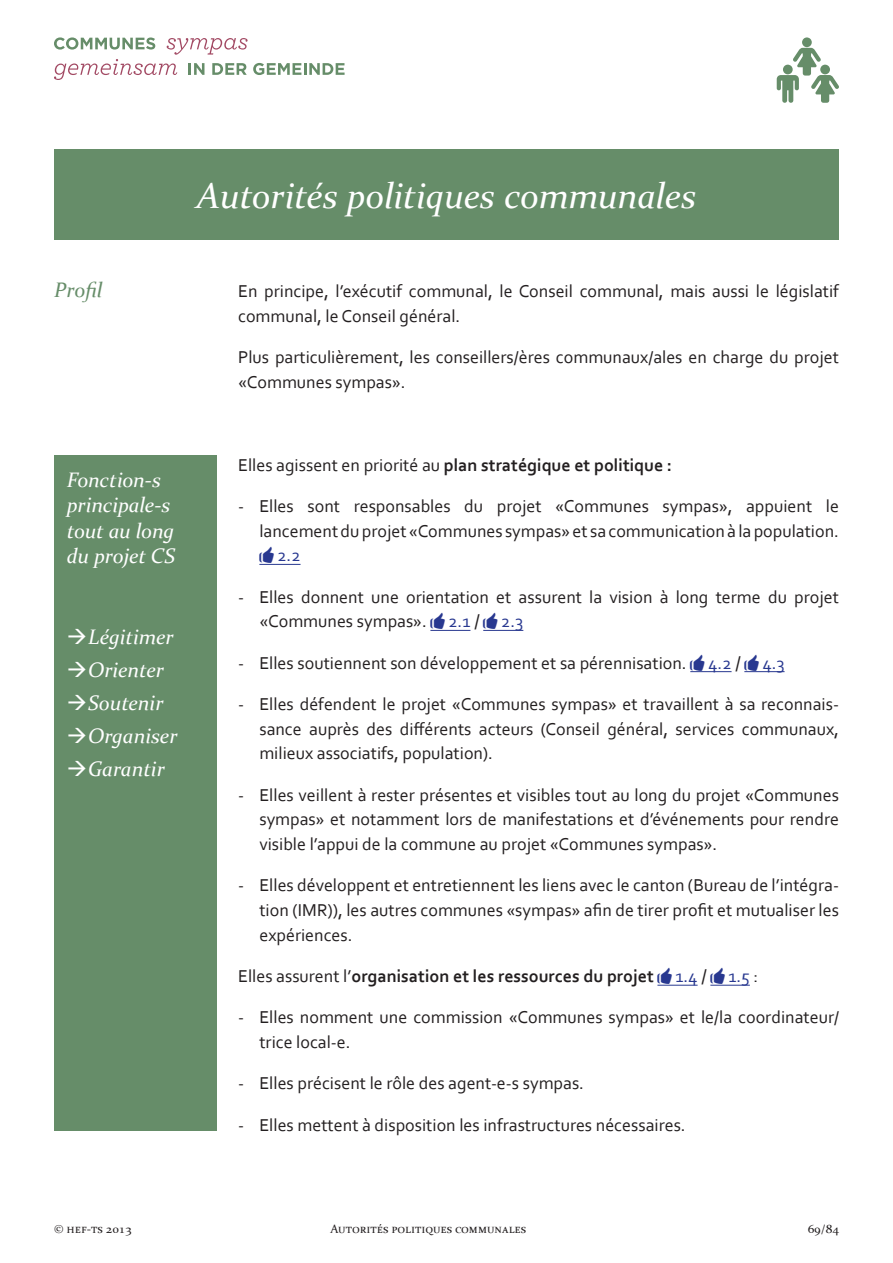
<style>
.page{position:relative;width:893px;height:1263px;background:#fff}
.page>*{position:absolute;margin:0;border:0;box-sizing:border-box;transform-origin:0 0}
.t1{font:italic 36px "Constantia";letter-spacing:-.01em;color:#fff}
.t2{font:italic 21px/33px "Constantia";color:#fff}
.t3{font:italic 21px "Constantia";color:#668d69}
.t4{font:18px/24.8px "Corbel";color:#231f20}
.t5{font:700 18px "Corbel";color:#231f20}
.t6{font:18px "Corbel";color:#283890}
.t7{font:12px "Constantia";color:#231f20}
.s1{font-weight:400}
.s2{color:#283890}
.s3{font-size:19.5px}
.s4{font-weight:400;color:#283890}
.s5{font-weight:400;font-size:19.5px}
</style>
<div class="page">
<svg style="left:54px;top:37px;width:291px;height:43px"></svg>
<svg style="left:777px;top:37px;width:62px;height:66px"></svg>
<div style="left:54px;top:149px;width:785px;height:91px;background:#668d69"></div>
<div style="left:54px;top:455px;width:163px;height:676px;background:#668d69"></div>
<hr style="left:259px;top:564px;width:42px;height:1px;background:#283890">
<hr style="left:430px;top:630px;width:40px;height:1px;background:#283890">
<hr style="left:483px;top:630px;width:40px;height:1px;background:#283890">
<hr style="left:690px;top:671px;width:42px;height:1px;background:#283890">
<hr style="left:744px;top:671px;width:41px;height:1px;background:#283890">
<hr style="left:657px;top:985px;width:41px;height:1px;background:#283890">
<hr style="left:710px;top:985px;width:40px;height:1px;background:#283890">
<p class="t3" style="left:54px;top:276px;width:50px">Profil</p>
<h1 class="t1" style="left:197px;top:171px;width:501px">Autorités politiques communales</h1>
<p class="t4" style="left:238px;top:279px;width:602px">En principe, l’exécutif communal, le Conseil communal, mais aussi le législatif communal, le Conseil général.</p>
<p class="t4" style="left:238px;top:345px;width:602px">Plus particulièrement, les conseillers/ères communaux/ales en charge du projet «Communes sympas».</p>
<p class="t2" style="left:67px;top:466px;width:110px;line-height:25.2px">Fonction-s principale-s tout au long du projet CS</p>
<p class="t2" style="left:88px;top:619px;width:91px">Légitimer<br>Orienter<br>Soutenir<br>Organiser<br>Garantir</p>
<p class="t5" style="left:238px;top:453px;width:436px"><span class="s1">Elles agissent en priorité au</span> plan stratégique et politique :</p>
<p class="t4" style="left:238px;top:493px;width:602px;text-align:right">- Elles sont responsables du projet «Communes sympas», appuient le lancement du projet «Communes sympas» et sa communication à la population.</p>
<p class="t6" style="left:277px;top:544px;width:25px">2.2</p>
<p class="t4" style="left:259px;top:584px;width:581px;text-indent:-21px">- Elles donnent une orientation et assurent la vision à long terme du projet «Communes sympas». <span class="s2">2.1</span> <span class="s3">/</span> <span class="s2">2.3</span></p>
<p class="t4" style="left:238px;top:650px;width:548px">- Elles soutiennent son développement et sa pérennisation. <span class="s2">4.2</span> <span class="s3">/</span> <span class="s2">4.3</span></p>
<p class="t4" style="left:259px;top:691px;width:581px;text-align:justify;text-indent:-21px">- Elles défendent le projet «Communes sympas» et travaillent à sa reconnais&shy;sance auprès des différents acteurs (Conseil général, services communaux, milieux associatifs, population).</p>
<p class="t4" style="left:259px;top:782px;width:581px;text-align:justify;text-indent:-21px">- Elles veillent à rester présentes et visibles tout au long du projet «Communes sympas» et notamment lors de manifestations et d’événements pour rendre visible l’appui de la commune au projet «Communes sympas».</p>
<p class="t4" style="left:259px;top:873px;width:581px;text-align:justify;text-indent:-21px">- Elles développent et entretiennent les liens avec le canton (Bureau de l’intégra&shy;tion (IMR)), les autres communes «sympas» afin de tirer profit et mutualiser les expériences.</p>
<p class="t5" style="left:238px;top:965px;width:522px"><span class="s1">Elles assurent l’</span>organisation et les ressources du projet <span class="s4">1.4</span> <span class="s5">/</span> <span class="s4">1.5</span> <span class="s1">:</span></p>
<p class="t4" style="left:259px;top:1005px;width:581px;text-indent:-21px">- Elles nomment une commission «Communes sympas» et le/la coordinateur/ trice local-e.</p>
<p class="t4" style="left:238px;top:1071px;width:347px">- Elles précisent le rôle des agent-e-s sympas.</p>
<p class="t4" style="left:238px;top:1112px;width:449px">- Elles mettent à disposition les infrastructures nécessaires.</p>
<p class="t7" style="left:54px;top:1221px;width:80px">© hef-ts 2013</p>
<p class="t7" style="left:330px;top:1221px;width:197px">Autorités politiques communales</p>
<p class="t7" style="left:808px;top:1221px;width:33px">69/84</p>
</div>
